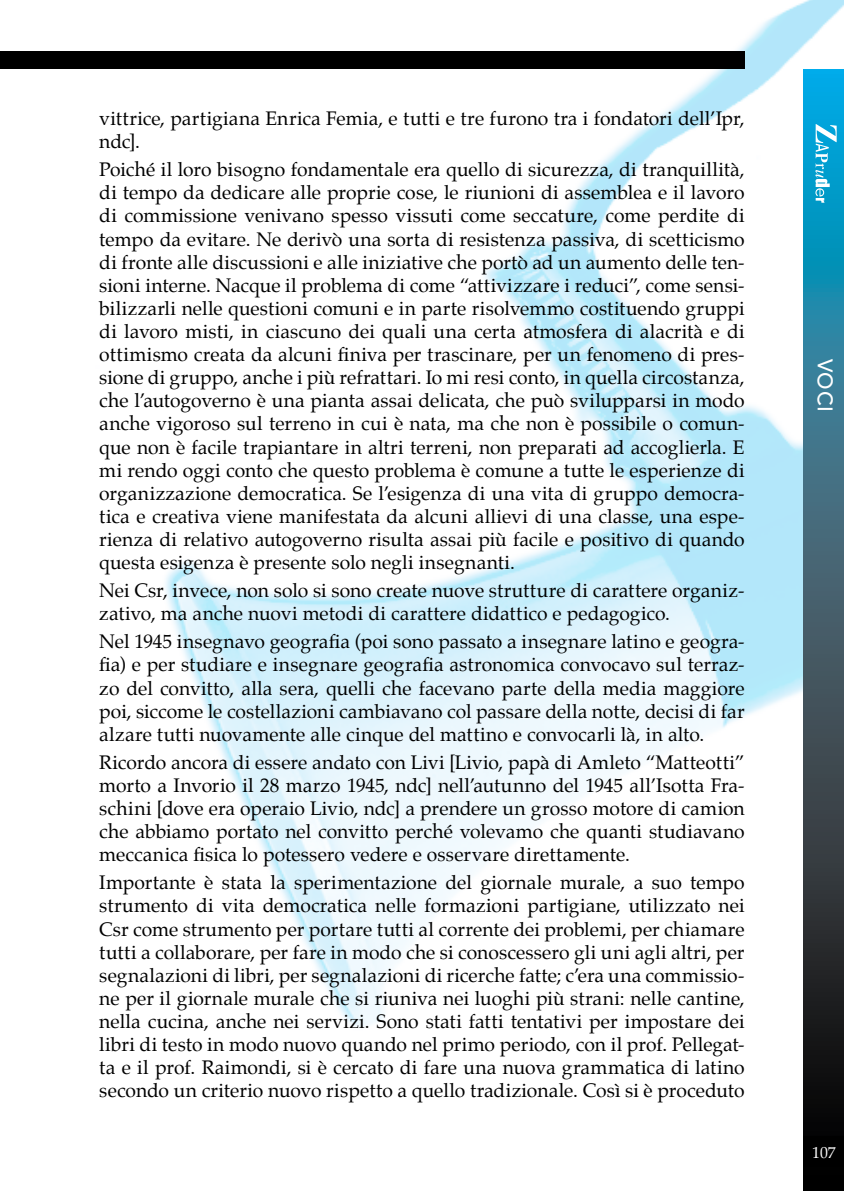
<style>
.page{position:relative;width:844px;height:1191px;background:#fff}
.page>*{position:absolute;margin:0;border:0;box-sizing:border-box;transform-origin:0 0}
.t1{font:500 21px "Avenir";color:#fff}
.t2{font:19.25px/23.1px "Palatino";letter-spacing:.005em;color:#000;text-align:justify}
.t3{font:15.75px "Palatino";color:#fff}
</style>
<div class="page">
<img style="left:0;top:0;width:843px;height:1027px">
<svg style="left:803px;top:69px;width:40px;height:1122px;background:#2a596a"></svg>
<div style="left:0;top:52px;width:744px;height:17px;background:#000"></div>
<svg style="left:815px;top:124px;width:21px;height:79px"></svg>
<div style="left:803px;top:1136px;width:40px;height:30px;background:#000"></div>
<p class="t2" style="left:99px;top:107px;width:646px">vittrice, partigiana Enrica Femia, e tutti e tre furono tra i fondatori dell’Ipr, ndc].</p>
<p class="t2" style="left:99px;top:158px;width:646px">Poiché il loro bisogno fondamentale era quello di sicurezza, di tranquillità, di tempo da dedicare alle proprie cose, le riunioni di assemblea e il lavoro di commissione venivano spesso vissuti come seccature, come perdite di tempo da evitare. Ne derivò una sorta di resistenza passiva, di scetticismo di fronte alle discussioni e alle iniziative che portò ad un aumento delle ten&shy;sioni interne. Nacque il problema di come “attivizzare i reduci”, come sensi&shy;bilizzarli nelle questioni comuni e in parte risolvemmo costituendo gruppi di lavoro misti, in ciascuno dei quali una certa atmosfera di alacrità e di ottimismo creata da alcuni finiva per trascinare, per un fenomeno di pres&shy;sione di gruppo, anche i più refrattari. Io mi resi conto, in quella circostanza, che l’autogoverno è una pianta assai delicata, che può svilupparsi in modo anche vigoroso sul terreno in cui è nata, ma che non è possibile o comun&shy;que non è facile trapiantare in altri terreni, non preparati ad accoglierla. E mi rendo oggi conto che questo problema è comune a tutte le esperienze di organizzazione democratica. Se l’esigenza di una vita di gruppo democra&shy;tica e creativa viene manifestata da alcuni allievi di una classe, una espe&shy;rienza di relativo autogoverno risulta assai più facile e positivo di quando questa esigenza è presente solo negli insegnanti.</p>
<p class="t2" style="left:99px;top:579px;width:646px">Nei Csr, invece, non solo si sono create nuove strutture di carattere organiz&shy;zativo, ma anche nuovi metodi di carattere didattico e pedagogico.</p>
<p class="t2" style="left:99px;top:630px;width:646px">Nel 1945 insegnavo geografia (poi sono passato a insegnare latino e geogra&shy;fia) e per studiare e insegnare geografia astronomica convocavo sul terraz&shy;zo del convitto, alla sera, quelli che facevano parte della media maggiore poi, siccome le costellazioni cambiavano col passare della notte, decisi di far alzare tutti nuovamente alle cinque del mattino e convocarli là, in alto.</p>
<p class="t2" style="left:99px;top:750px;width:646px">Ricordo ancora di essere andato con Livi [Livio, papà di Amleto “Matteotti” morto a Invorio il 28 marzo 1945, ndc] nell’autunno del 1945 all’Isotta Fra&shy;schini [dove era operaio Livio, ndc] a prendere un grosso motore di camion che abbiamo portato nel convitto perché volevamo che quanti studiavano meccanica fisica lo potessero vedere e osservare direttamente.</p>
<p class="t2" style="left:99px;top:871px;width:646px">Importante è stata la sperimentazione del giornale murale, a suo tempo strumento di vita democratica nelle formazioni partigiane, utilizzato nei Csr come strumento per portare tutti al corrente dei problemi, per chiamare tutti a collaborare, per fare in modo che si conoscessero gli uni agli altri, per segnalazioni di libri, per segnalazioni di ricerche fatte; c’era una commissio&shy;ne per il giornale murale che si riuniva nei luoghi più strani: nelle cantine, nella cucina, anche nei servizi. Sono stati fatti tentativi per impostare dei libri di testo in modo nuovo quando nel primo periodo, con il prof. Pellegat&shy;ta e il prof. Raimondi, si è cercato di fare una nuova grammatica di latino secondo un criterio nuovo rispetto a quello tradizionale. Così si è proceduto</p>
<p class="t1" style="left:837px;top:358px;width:51px;rotate:90deg">VOCI</p>
<p class="t3" style="left:811px;top:1139px;width:25px">107</p>
</div>
